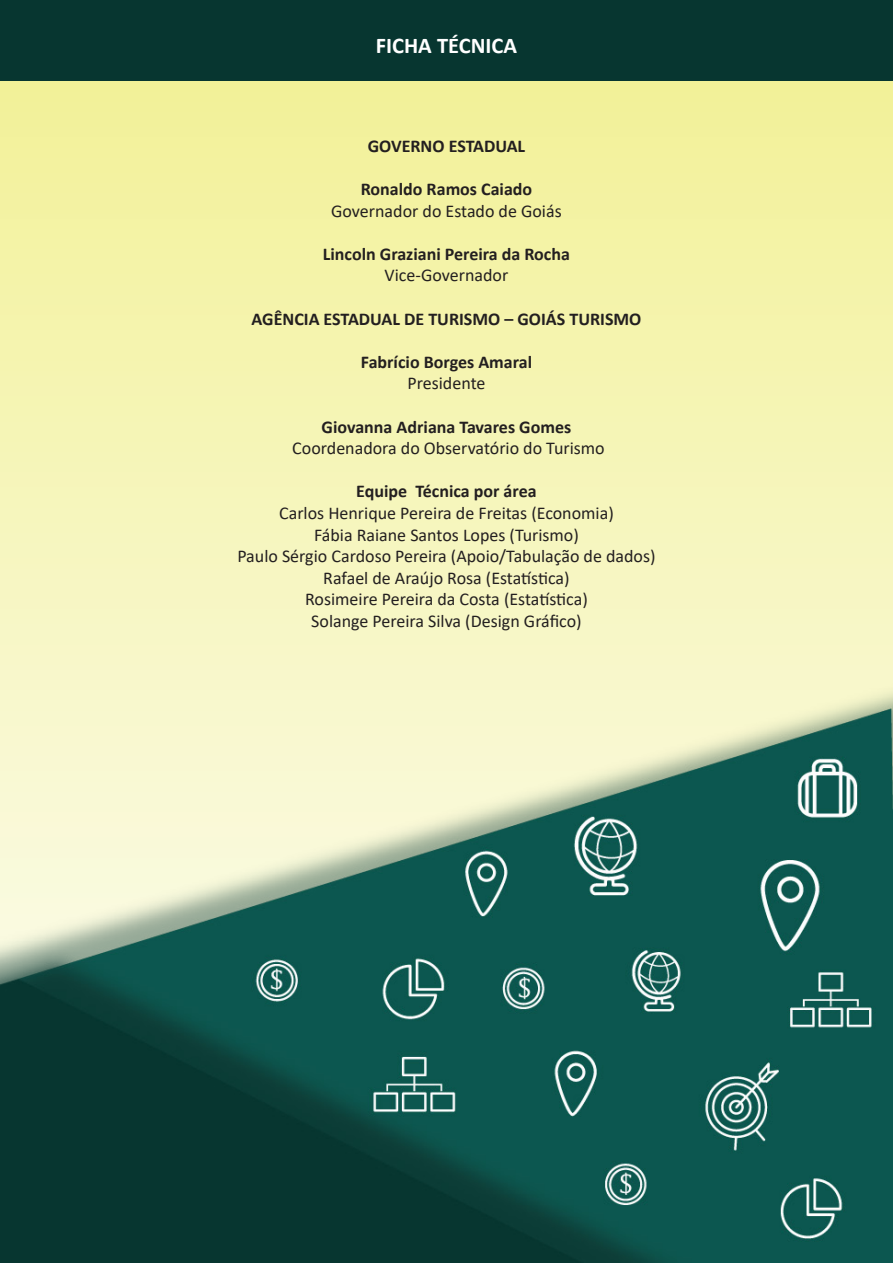
<style>
.page{position:relative;width:893px;height:1263px;background:#fff}
.page>*{position:absolute;margin:0;border:0;box-sizing:border-box;transform-origin:0 0}
.t1{font:700 22.5px "Calibri";color:#fff}
.t2{font:18px "Calibri";color:#231f20}
.t3{font:700 18px "Calibri";color:#231f20}
</style>
<div class="page">
<img style="left:0;top:0;width:893px;height:1263px">
<div style="left:862px;top:0;width:31px;height:79px;background:#073630"></div>
<p class="t1" style="left:376px;top:30px;width:143px">FICHA TÉCNICA</p>
<p class="t3" style="left:368px;top:133px;width:159px">GOVERNO ESTADUAL</p>
<p class="t3" style="left:361px;top:176px;width:173px">Ronaldo Ramos Caiado</p>
<p class="t2" style="left:331px;top:198px;width:232px">Governador do Estado de Goiás</p>
<p class="t3" style="left:323px;top:241px;width:249px">Lincoln Graziani Pereira da Rocha</p>
<p class="t2" style="left:385px;top:263px;width:125px">Vice-Governador</p>
<p class="t3" style="left:252px;top:306px;width:391px">AGÊNCIA ESTADUAL DE TURISMO – GOIÁS TURISMO</p>
<p class="t3" style="left:361px;top:349px;width:173px">Fabrício Borges Amaral</p>
<p class="t2" style="left:407px;top:371px;width:79px">Presidente</p>
<p class="t3" style="left:322px;top:414px;width:251px">Giovanna Adriana Tavares Gomes</p>
<p class="t2" style="left:292px;top:436px;width:314px">Coordenadora do Observatório do Turismo</p>
<p class="t3" style="left:356px;top:479px;width:182px">Equipe Técnica por área</p>
<p class="t2" style="left:279px;top:500px;width:336px">Carlos Henrique Pereira de Freitas (Economia)</p>
<p class="t2" style="left:314px;top:522px;width:266px">Fábia Raiane Santos Lopes (Turismo)</p>
<p class="t2" style="left:237px;top:544px;width:420px">Paulo Sérgio Cardoso Pereira (Apoio/Tabulação de dados)</p>
<p class="t2" style="left:323px;top:565px;width:248px">Rafael de Araújo Rosa (Estatística)</p>
<p class="t2" style="left:305px;top:587px;width:284px">Rosimeire Pereira da Costa (Estatística)</p>
<p class="t2" style="left:311px;top:608px;width:272px">Solange Pereira Silva (Design Gráfico)</p>
</div>
